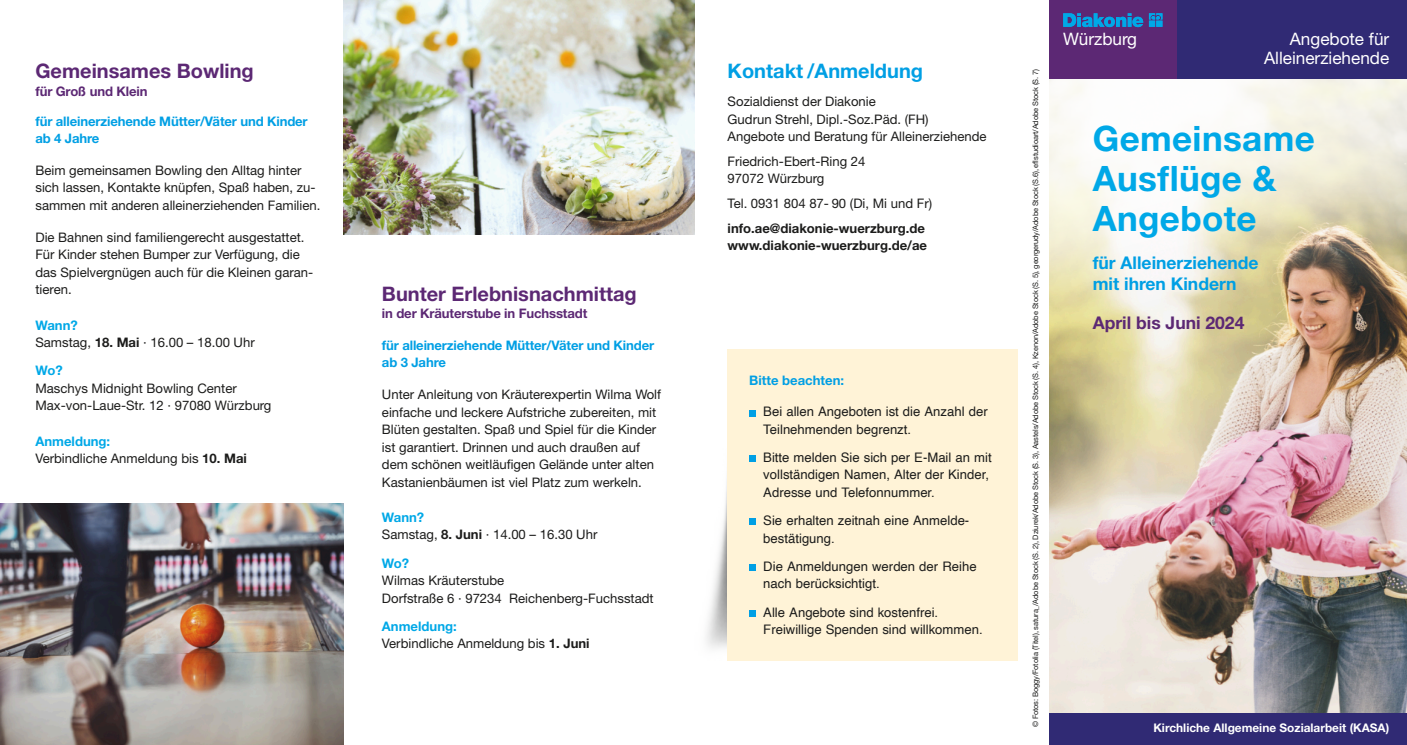
<style>
.page{position:relative;width:1407px;height:745px;background:#fff}
.page>*{position:absolute;margin:0;border:0;box-sizing:border-box;transform-origin:0 0}
.t1{font:700 35px "Helvetica Neue LT Std";letter-spacing:.01em;color:#00a8e7}
.t2{font:700 20px "Helvetica Neue LT Std";color:#5c2874}
.t3{font:700 20px "Helvetica Neue LT Std";color:#009fe4}
.t4{font:700 17.5px "Helvetica Neue LT Std";color:#009fe4}
.t5{font:700 17.5px "Helvetica Neue LT Std";color:#5c2874}
.t6{font:17.12px "Helvetica Neue LT Std";color:#fff}
.t7{font:13.12px "Helvetica Neue LT Std";color:#1c1c1b}
.t8{font:13.12px "Helvetica";color:#1c1c1b}
.t9{font:700 13.12px "Helvetica Neue LT Std";letter-spacing:-.01em;color:#009fe4}
.t10{font:700 13.12px "Helvetica Neue LT Std";color:#1c1c1b}
.t11{font:700 13.12px "Helvetica Neue LT Std";letter-spacing:-.01em;color:#5c2874}
.t12{font:700 13.12px "Helvetica Neue LT Std";color:#00a8e7}
.t13{font:700 11.88px "Helvetica Neue LT Std";color:#fff}
.t14{font:7.5px "Helvetica Neue LT Std";letter-spacing:-.02em;color:#1c1c1b}
.s1{font-weight:700}
</style>
<div class="page">
<img style="left:1049px;top:389px;width:358px;height:323px">
<img style="left:1049px;top:79px;width:358px;height:310px">
<div style="left:1049px;top:0;width:127px;height:79px;background:#5c2874"></div>
<div style="left:1176px;top:0;width:231px;height:79px;background:#302a74"></div>
<svg style="left:1063px;top:13px;width:99px;height:14px"></svg>
<div style="left:1049px;top:712px;width:358px;height:32px;background:#302a74"></div>
<img style="left:706px;top:482px;width:21px;height:166px">
<div style="left:727px;top:348px;width:291px;height:312px;background:#fff3d7"></div>
<div style="left:749px;top:409px;width:6px;height:7px;background:#009fe4"></div>
<svg style="left:749px;top:455px;width:6px;height:6px"></svg>
<div style="left:749px;top:518px;width:6px;height:7px;background:#009fe4"></div>
<svg style="left:749px;top:564px;width:6px;height:6px"></svg>
<div style="left:749px;top:609px;width:6px;height:7px;background:#009fe4"></div>
<img style="left:344px;top:0;width:350px;height:234px">
<img style="left:0;top:503px;width:344px;height:241px">
<p class="t2" style="left:35px;top:64px;width:220px">Gemeinsames Bowling</p>
<p class="t11" style="left:35px;top:86px;width:113px">für Groß und Klein</p>
<p class="t9" style="left:35px;top:116px;width:274px">für alleinerziehende Mütter/Väter und Kinder</p>
<p class="t9" style="left:35px;top:134px;width:65px">ab 4 Jahre</p>
<p class="t7" style="left:35px;top:165px;width:267px">Beim gemeinsamen Bowling den Alltag hinter</p>
<p class="t7" style="left:35px;top:183px;width:282px">sich lassen, Kontakte knüpfen, Spaß haben, zu-</p>
<p class="t7" style="left:35px;top:200px;width:286px">sammen mit anderen alleinerziehenden Familien.</p>
<p class="t7" style="left:35px;top:232px;width:271px">Die Bahnen sind familiengerecht ausgestattet.</p>
<p class="t7" style="left:35px;top:250px;width:266px">Für Kinder stehen Bumper zur Verfügung, die</p>
<p class="t7" style="left:35px;top:267px;width:279px">das Spielvergnügen auch für die Kleinen garan-</p>
<p class="t7" style="left:35px;top:285px;width:38px">tieren.</p>
<p class="t12" style="left:35px;top:320px;width:44px">Wann?</p>
<p class="t7" style="left:35px;top:337px;width:221px">Samstag, <span class="s1">18. Mai</span> · 16.00 – 18.00 Uhr</p>
<p class="t12" style="left:35px;top:365px;width:29px">Wo?</p>
<p class="t7" style="left:35px;top:383px;width:203px">Maschys Midnight Bowling Center</p>
<p class="t7" style="left:35px;top:400px;width:238px">Max-von-Laue-Str. 12 · 97080 Würzburg</p>
<p class="t12" style="left:35px;top:436px;width:76px">Anmeldung:</p>
<p class="t7" style="left:35px;top:453px;width:213px">Verbindliche Anmeldung bis <span class="s1">10. Mai</span></p>
<p class="t2" style="left:382px;top:286px;width:256px">Bunter Erlebnisnachmittag</p>
<p class="t11" style="left:382px;top:308px;width:207px">in der Kräuterstube in Fuchsstadt</p>
<p class="t9" style="left:382px;top:340px;width:274px">für alleinerziehende Mütter/Väter und Kinder</p>
<p class="t9" style="left:382px;top:357px;width:65px">ab 3 Jahre</p>
<p class="t7" style="left:382px;top:389px;width:281px">Unter Anleitung von Kräuterexpertin Wilma Wolf</p>
<p class="t7" style="left:382px;top:407px;width:276px">einfache und leckere Aufstriche zubereiten, mit</p>
<p class="t7" style="left:382px;top:424px;width:276px">Blüten gestalten. Spaß und Spiel für die Kinder</p>
<p class="t7" style="left:382px;top:442px;width:259px">ist garantiert. Drinnen und auch draußen auf</p>
<p class="t7" style="left:382px;top:459px;width:274px">dem schönen weitläufigen Gelände unter alten</p>
<p class="t7" style="left:382px;top:477px;width:261px">Kastanienbäumen ist viel Platz zum werkeln.</p>
<p class="t12" style="left:382px;top:512px;width:44px">Wann?</p>
<p class="t7" style="left:382px;top:529px;width:217px">Samstag, <span class="s1">8. Juni</span> · 14.00 – 16.30 Uhr</p>
<p class="t12" style="left:382px;top:558px;width:29px">Wo?</p>
<p class="t7" style="left:382px;top:575px;width:124px">Wilmas Kräuterstube</p>
<p class="t7" style="left:382px;top:593px;width:273px">Dorfstraße 6 · 97234 Reichenberg-Fuchsstadt</p>
<p class="t12" style="left:382px;top:621px;width:76px">Anmeldung:</p>
<p class="t7" style="left:382px;top:638px;width:209px">Verbindliche Anmeldung bis <span class="s1">1. Juni</span></p>
<p class="t3" style="left:727px;top:64px;width:197px">Kontakt /Anmeldung</p>
<p class="t7" style="left:727px;top:97px;width:150px">Sozialdienst der Diakonie</p>
<p class="t7" style="left:727px;top:114px;width:203px">Gudrun Strehl, Dipl.-Soz.Päd. (FH)</p>
<p class="t7" style="left:727px;top:132px;width:260px">Angebote und Beratung für Alleinerziehende</p>
<p class="t7" style="left:727px;top:156px;width:139px">Friedrich-Ebert-Ring 24</p>
<p class="t7" style="left:727px;top:174px;width:98px">97072 Würzburg</p>
<p class="t7" style="left:727px;top:198px;width:206px">Tel. 0931 804 87- 90 (Di, Mi und Fr)</p>
<p class="t10" style="left:727px;top:223px;width:199px">info.ae@diakonie-wuerzburg.de</p>
<p class="t10" style="left:727px;top:241px;width:201px">www.diakonie-wuerzburg.de/ae</p>
<p class="t9" style="left:749px;top:375px;width:97px">Bitte beachten:</p>
<p class="t8" style="left:763px;top:406px;width:226px">Bei allen Angeboten ist die Anzahl der</p>
<p class="t8" style="left:763px;top:423px;width:149px">Teilnehmenden begrenzt.</p>
<p class="t8" style="left:763px;top:452px;width:230px">Bitte melden Sie sich per E-Mail an mit</p>
<p class="t8" style="left:763px;top:469px;width:227px">vollständigen Namen, Alter der Kinder,</p>
<p class="t8" style="left:763px;top:487px;width:173px">Adresse und Telefonnummer.</p>
<p class="t8" style="left:763px;top:515px;width:207px">Sie erhalten zeitnah eine Anmelde-</p>
<p class="t8" style="left:763px;top:532px;width:73px">bestätigung.</p>
<p class="t8" style="left:763px;top:560px;width:215px">Die Anmeldungen werden der Reihe</p>
<p class="t8" style="left:763px;top:578px;width:118px">nach berücksichtigt.</p>
<p class="t8" style="left:763px;top:606px;width:176px">Alle Angebote sind kostenfrei.</p>
<p class="t8" style="left:763px;top:623px;width:221px">Freiwillige Spenden sind willkommen.</p>
<p class="t14" style="left:1033px;top:726px;width:659px;rotate:-90deg">© Fotos: Boggy/Fotolia (Titel), satura_/Adobe Stock (S. 2), Dziurek/Adobe Stock (S. 3), Aastels/Adobe Stock (S. 4), Kzenon/Adobe Stock (S. 5), georgerudy/Adobe Stock (S.6), eflstudioart/Adobe Stock (S. 7)</p>
<p class="t6" style="left:1063px;top:33px;width:75px">Würzburg</p>
<p class="t6" style="left:1290px;top:33px;width:101px">Angebote für</p>
<p class="t6" style="left:1264px;top:52px;width:127px">Alleinerziehende</p>
<p class="t1" style="left:1093px;top:126px;width:224px">Gemeinsame</p>
<p class="t1" style="left:1093px;top:166px;width:185px">Ausflüge &amp;</p>
<p class="t1" style="left:1093px;top:206px;width:165px">Angebote</p>
<p class="t4" style="left:1093px;top:257px;width:167px">für Alleinerziehende</p>
<p class="t4" style="left:1093px;top:278px;width:145px">mit ihren Kindern</p>
<p class="t5" style="left:1093px;top:316px;width:153px">April bis Juni 2024</p>
<p class="t13" style="left:1153px;top:723px;width:237px">Kirchliche Allgemeine Sozialarbeit (KASA)</p>
</div>
